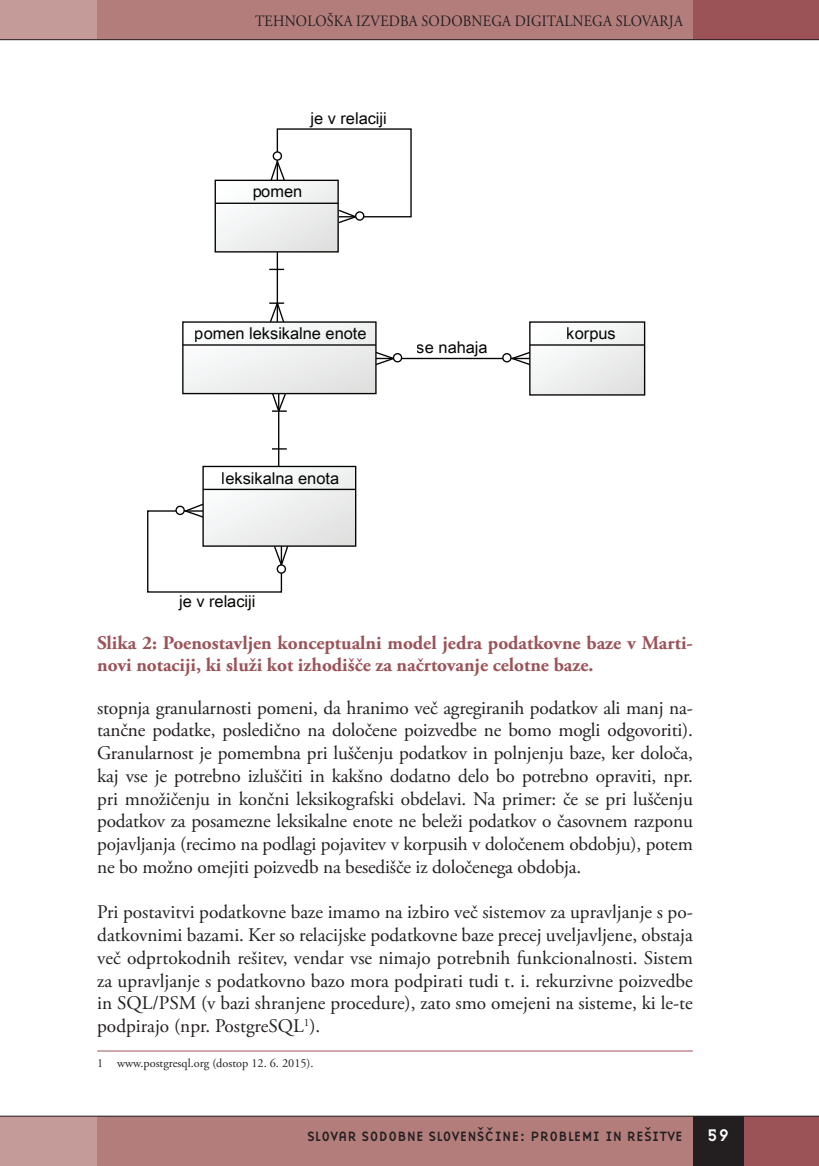
<style>
.page{position:relative;width:819px;height:1166px;background:#fff}
.page>*{position:absolute;margin:0;border:0;box-sizing:border-box;transform-origin:0 0}
.t1{font:19.25px/22.8px "Adobe Garamond Pro";letter-spacing:-.02em;color:#231f20;text-align:justify}
.t2{font:700 19.25px/22.4px "Adobe Garamond Pro";color:#9b5358}
.t3{font:17.5px "Base Nine";color:#fff}
.t4{font:16.28px "Arial Unicode MS";color:#040503}
.t5{font:15.75px "Adobe Garamond Pro";letter-spacing:.015em;color:#231f20;scale:.9 1}
.t6{font:14px "Base Nine";color:#231f20}
.t7{font:12.25px "Adobe Garamond Pro";color:#231f20}
</style>
<div class="page">
<div style="left:97px;top:0;width:596px;height:40px;background:#b37d7c"></div>
<div style="left:72px;top:1116px;width:620px;height:50px;background:#b37d7c"></div>
<div style="left:0;top:1116px;width:97px;height:50px;background:#c59b99"></div>
<div style="left:0;top:0;width:97px;height:40px;background:#c59b99"></div>
<div style="left:743px;top:1116px;width:75px;height:50px;background:#9b5358"></div>
<div style="left:692px;top:1116px;width:51px;height:50px;background:#231f20"></div>
<div style="left:692px;top:0;width:126px;height:40px;background:#9b5358"></div>
<hr style="left:0;top:39px;width:818px;height:1px;background:#231f20">
<hr style="left:0;top:1116px;width:818px;height:1px;background:#231f20">
<hr style="left:97px;top:1050px;width:595px;height:1px;background:#9b5358">
<hr style="left:278px;top:393px;width:1px;height:73px;background:#040503">
<svg style="left:272px;top:448px;width:15px;height:2px"></svg>
<hr style="left:277px;top:252px;width:1px;height:70px;background:#040503">
<svg style="left:269px;top:269px;width:15px;height:1px"></svg>
<hr style="left:376px;top:358px;width:154px;height:1px;background:#040503">
<div style="left:393px;top:354px;width:8px;height:8px;background:#fff;border-radius:50%"></div>
<div style="left:393px;top:353px;width:9px;height:9px;border:1px solid #040503;border-radius:50%"></div>
<div style="left:503px;top:354px;width:8px;height:8px;background:#fff;border-radius:50%"></div>
<div style="left:502px;top:353px;width:9px;height:9px;border:1px solid #040503;border-radius:50%"></div>
<svg style="left:215px;top:128px;width:197px;height:122px"></svg>
<div style="left:214px;top:180px;width:125px;height:72px;border:1px solid #040503"></div>
<hr style="left:215px;top:203px;width:123px;height:1px;background:#040503">
<svg style="left:508px;top:323px;width:135px;height:71px"></svg>
<div style="left:529px;top:321px;width:116px;height:75px;border:1px solid #040503"></div>
<hr style="left:530px;top:344px;width:114px;height:2px;background:#040503">
<svg style="left:147px;top:468px;width:207px;height:125px"></svg>
<div style="left:202px;top:466px;width:154px;height:81px;border:1px solid #040503"></div>
<hr style="left:203px;top:489px;width:152px;height:1px;background:#040503">
<svg style="left:183px;top:299px;width:214px;height:116px"></svg>
<div style="left:182px;top:321px;width:194px;height:73px;border:1px solid #040503"></div>
<hr style="left:183px;top:344px;width:193px;height:2px;background:#040503">
<p class="t5" style="left:255px;top:11px;width:477px">TEHNOLOŠKA IZVEDBA SODOBNEGA DIGITALNEGA SLOVARJA</p>
<p class="t4" style="left:310px;top:106px;width:78px">je v relaciji</p>
<p class="t4" style="left:252px;top:179px;width:51px">pomen</p>
<p class="t4" style="left:195px;top:321px;width:173px">pomen leksikalne enote</p>
<p class="t4" style="left:416px;top:335px;width:72px">se nahaja</p>
<p class="t4" style="left:566px;top:321px;width:51px">korpus</p>
<p class="t4" style="left:222px;top:466px;width:119px">leksikalna enota</p>
<p class="t4" style="left:179px;top:590px;width:78px">je v relaciji</p>
<p class="t2" style="left:97px;top:632px;width:597px">Slika 2: Poenostavljen konceptualni model jedra podatkovne baze v Marti&shy;novi notaciji, ki služi kot izhodišče za načrtovanje celotne baze.</p>
<p class="t1" style="left:97px;top:697px;width:597px">stopnja granularnosti pomeni, da hranimo več agregiranih podatkov ali manj na&shy;tančne podatke, posledično na določene poizvedbe ne bomo mogli odgovoriti).<br>Granularnost je pomembna pri luščenju podatkov in polnjenju baze, ker določa, kaj vse je potrebno izluščiti in kakšno dodatno delo bo potrebno opraviti, npr. pri množičenju in končni leksikografski obdelavi. Na primer: če se pri luščenju podatkov za posamezne leksikalne enote ne beleži podatkov o časovnem razponu pojavljanja (recimo na podlagi pojavitev v korpusih v določenem obdobju), potem ne bo možno omejiti poizvedb na besedišče iz določenega obdobja.</p>
<p class="t1" style="left:97px;top:901px;width:597px">Pri postavitvi podatkovne baze imamo na izbiro več sistemov za upravljanje s po&shy;datkovnimi bazami. Ker so relacijske podatkovne baze precej uveljavljene, obstaja več odprtokodnih rešitev, vendar vse nimajo potrebnih funkcionalnosti. Sistem za upravljanje s podatkovno bazo mora podpirati tudi t. i. rekurzivne poizvedbe in SQL/PSM (v bazi shranjene procedure), zato smo omejeni na sisteme, ki le-te podpirajo (npr. PostgreSQL<sup>1</sup>).</p>
<p class="t7" style="left:97px;top:1055px;width:218px">1 www.postgresql.org (dostop 12. 6. 2015).</p>
<p class="t6" style="left:307px;top:1126px;width:377px">SLOVAR SODOBNE SLOVENŠCˇINE: PROBLEMI IN REŠITVE</p>
<p class="t3" style="left:706px;top:1123px;width:25px">59</p>
</div>
